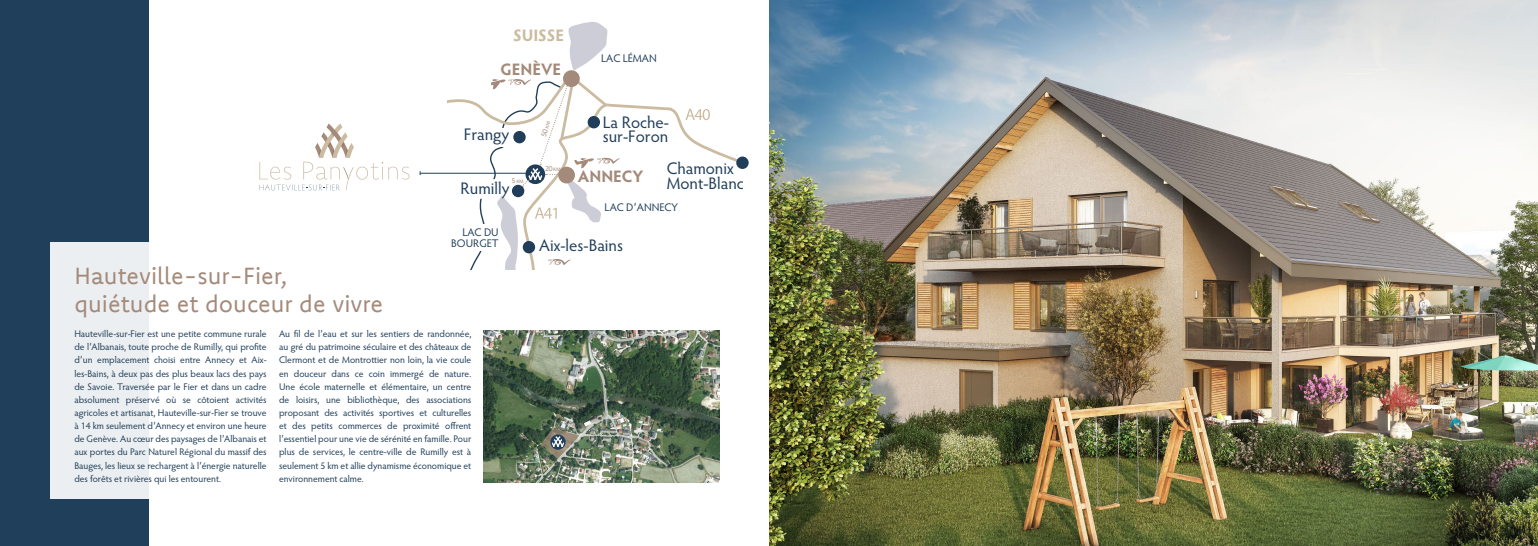
<style>
.page{position:relative;width:1538px;height:546px;background:#fff}
.page>*{position:absolute;margin:0;border:0;box-sizing:border-box;transform-origin:0 0}
.t1{font:23.62px/28px "Komet";color:#a48a7a}
.t2{font:16.8px/15.4px "Hypatia Sans Pro";color:#203e5a}
.t3{font:700 16.62px "Hypatia Sans Pro";color:#a48a7a}
.t4{font:700 16.62px "Hypatia Sans Pro";color:#cbbba0}
.t5{font:11.11px/11.1px "Hypatia Sans Pro";color:#203e5a;text-align:right}
.t6{font:9.62px/13.1px "Hypatia Sans Pro";color:#203f5a;text-align:justify}
.t7{font:7px "Komet";color:#a48a7a}
.t8{font:4.9px "Komet";color:#a48a7a}
.s1{font-size:7px}
.s2{font-size:4.9px}
</style>
<div class="page">
<div style="left:0;top:0;width:149px;height:546px;background:#203f5a"></div>
<div style="left:50px;top:242px;width:148px;height:257px;background:linear-gradient(to right,#e5eaec,#fff)"></div>
<img style="left:769px;top:0;width:769px;height:546px">
<svg style="left:563px;top:22px;width:183px;height:147px"></svg>
<svg style="left:685px;top:109px;width:25px;height:11px"></svg>
<div style="left:736px;top:156px;width:13px;height:13px;background:#203e5a;border-radius:50%"></div>
<div style="left:563px;top:70px;width:17px;height:17px;background:#a48a7a;border-radius:50%"></div>
<svg style="left:259px;top:123px;width:150px;height:67px"></svg>
<hr style="left:420px;top:173px;width:121px;height:1px;background:#203f5a">
<img style="left:484px;top:330px;width:235px;height:152px">
<svg style="left:541px;top:428px;width:38px;height:31px"></svg>
<svg style="left:430px;top:79px;width:190px;height:190px"></svg>
<h3 class="t4" style="left:513px;top:24px;width:53px">SUISSE</h3>
<h3 class="t3" style="left:501px;top:57px;width:62px">GENÈVE</h3>
<p class="t5" style="left:601px;top:52px;width:57px">LAC LÉMAN</p>
<h2 class="t2" style="left:464px;top:126px;width:47px">Frangy</h2>
<p class="t8" style="left:512px;top:178px;width:14px"><span class="s1">5</span>km</p>
<h2 class="t2" style="left:460px;top:180px;width:50px">Rumilly</h2>
<p class="t7" style="left:539px;top:135px;width:18px;rotate:-73deg">50 <span class="s2">km</span></p>
<p class="t7" style="left:545px;top:164px;width:17px">20<span class="s2">km</span></p>
<h2 class="t2" style="left:603px;top:115px;width:68px;line-height:13.8px">La Roche&shy;sur-Foron</h2>
<h3 class="t3" style="left:578px;top:164px;width:67px">ANNECY</h3>
<h2 class="t2" style="left:667px;top:160px;width:79px">Chamonix<br>Mont-Blanc</h2>
<p class="t5" style="left:605px;top:202px;width:75px">LAC D’ANNECY</p>
<h1 class="t1" style="left:74px;top:261px;width:310px">Hauteville-sur-Fier, quiétude et douceur de vivre</h1>
<p class="t5" style="left:451px;top:226px;width:49px">LAC DU<br>BOURGET</p>
<p class="t6" style="left:74px;top:327px;width:194px">Hauteville-sur-Fier est une petite commune rurale de l’Albanais, toute proche de Rumilly, qui profite d’un emplacement choisi entre Annecy et Aix&shy;les-Bains, à deux pas des plus beaux lacs des pays de Savoie. Traversée par le Fier et dans un cadre absolument préservé où se côtoient activités agricoles et artisanat, Hauteville-sur-Fier se trouve à 14 km seulement d’Annecy et environ une heure de Genève. Au cœur des paysages de l’Albanais et aux portes du Parc Naturel Régional du massif des Bauges, les lieux se rechargent à l’énergie naturelle des forêts et rivières qui les entourent.</p>
<p class="t6" style="left:279px;top:327px;width:194px">Au fil de l’eau et sur les sentiers de randonnée, au gré du patrimoine séculaire et des châteaux de Clermont et de Montrottier non loin, la vie coule en douceur dans ce coin immergé de nature.<br>Une école maternelle et élémentaire, un centre de loisirs, une bibliothèque, des associations proposant des activités sportives et culturelles et des petits commerces de proximité offrent l’essentiel pour une vie de sérénité en famille. Pour plus de services, le centre-ville de Rumilly est à seulement 5 km et allie dynamisme économique et environnement calme.</p>
<h2 class="t2" style="left:539px;top:237px;width:85px">Aix-les-Bains</h2>
</div>
